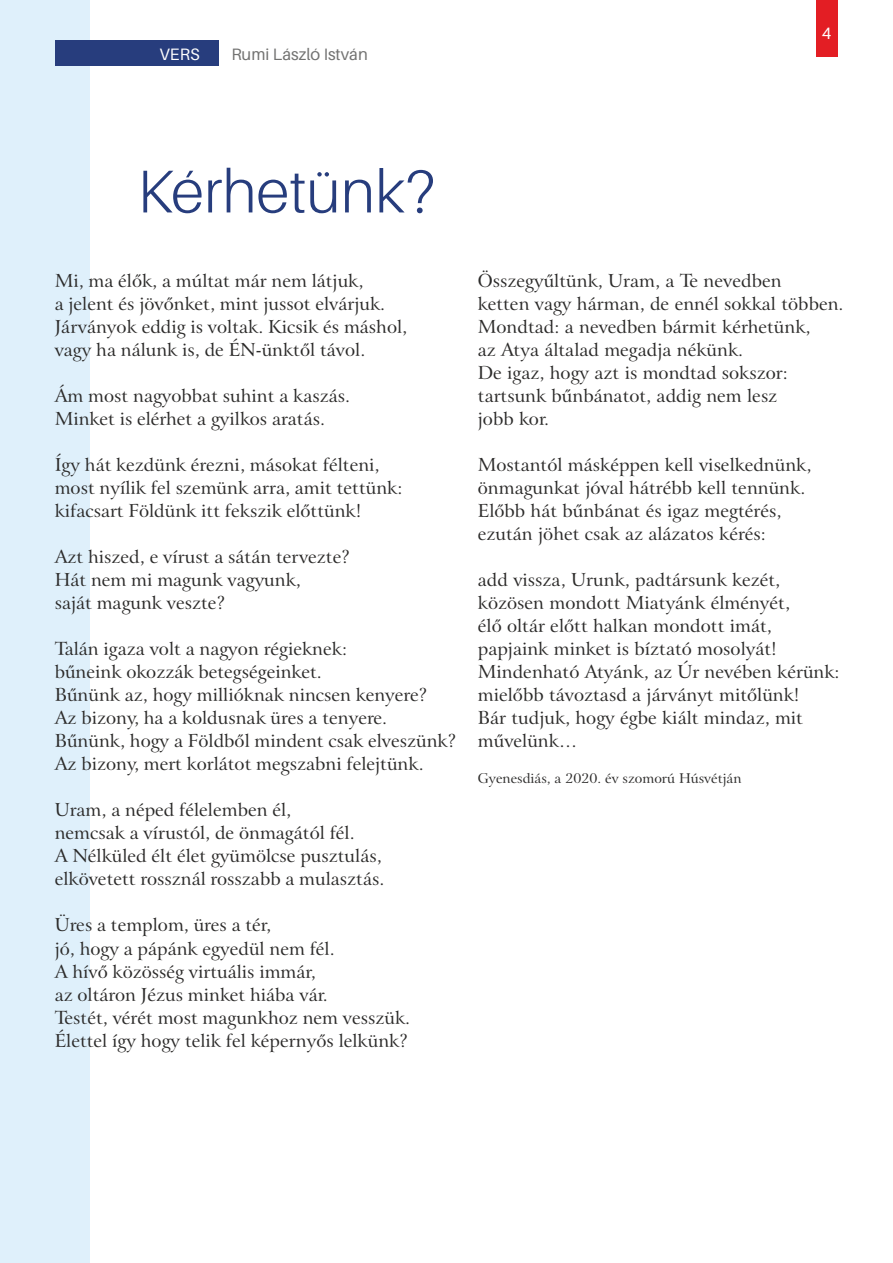
<style>
.page{position:relative;width:893px;height:1263px;background:#fff}
.page>*{position:absolute;margin:0;border:0;box-sizing:border-box;transform-origin:0 0}
.t1{font:300 60.45px "Aileron";color:#273d7d}
.t2{font:18px/23.1px "H Bitstream Arrus BT";color:#2b2a29}
.t3{font:16.5px "Aileron";color:#727271}
.t4{font:16.5px "Aileron";color:#fefefe}
.t5{font:13.5px "H Bitstream Arrus BT";color:#2b2a29}
</style>
<div class="page">
<div style="left:816px;top:0;width:21px;height:57px;background:#e31e24"></div>
<div style="left:0;top:0;width:90px;height:1263px;background:#dff0fb"></div>
<div style="left:55px;top:41px;width:164px;height:25px;background:#273d7d"></div>
<p class="t4" style="left:159px;top:47px;width:42px">VERS</p>
<p class="t3" style="left:231px;top:48px;width:138px">Rumi László István</p>
<p class="t4" style="left:822px;top:26px;width:11px">4</p>
<h1 class="t1" style="left:137px;top:166px;width:300px">Kérhetünk?</h1>
<p class="t2" style="left:55px;top:270px;width:332px">Mi, ma élők, a múltat már nem látjuk,<br>a jelent és jövőnket, mint jussot elvárjuk.</p>
<p class="t2" style="left:55px;top:316px;width:354px">Járványok eddig is voltak. Kicsik és máshol,</p>
<p class="t2" style="left:55px;top:339px;width:312px">vagy ha nálunk is, de ÉN-ünktől távol.</p>
<p class="t2" style="left:55px;top:385px;width:297px">Ám most nagyobbat suhint a kaszás.</p>
<p class="t2" style="left:55px;top:409px;width:272px">Minket is elérhet a gyilkos aratás.</p>
<p class="t2" style="left:55px;top:455px;width:326px">Így hát kezdünk érezni, másokat félteni,</p>
<p class="t2" style="left:55px;top:478px;width:349px">most nyílik fel szemünk arra, amit tettünk:</p>
<p class="t2" style="left:55px;top:501px;width:308px">kifacsart Földünk itt fekszik előttünk!</p>
<p class="t2" style="left:55px;top:547px;width:297px">Azt hiszed, e vírust a sátán tervezte?</p>
<p class="t2" style="left:55px;top:570px;width:248px">Hát nem mi magunk vagyunk, saját magunk veszte?</p>
<p class="t2" style="left:55px;top:639px;width:374px">Talán igaza volt a nagyon régieknek:<br>bűneink okozzák betegségeinket.<br>Bűnünk az, hogy millióknak nincsen kenyere?</p>
<p class="t2" style="left:55px;top:708px;width:334px">Az bizony, ha a koldusnak üres a tenyere.</p>
<p class="t2" style="left:55px;top:731px;width:403px">Bűnünk, hogy a Földből mindent csak elveszünk?</p>
<p class="t2" style="left:55px;top:754px;width:370px">Az bizony, mert korlátot megszabni felejtünk.</p>
<p class="t2" style="left:55px;top:800px;width:238px">Uram, a néped félelemben él,</p>
<p class="t2" style="left:55px;top:823px;width:301px">nemcsak a vírustól, de önmagától fél.</p>
<p class="t2" style="left:55px;top:846px;width:328px">A Nélküled élt élet gyümölcse pusztulás,</p>
<p class="t2" style="left:55px;top:869px;width:331px">elkövetett rossznál rosszabb a mulasztás.</p>
<p class="t2" style="left:55px;top:915px;width:218px">Üres a templom, üres a tér,</p>
<p class="t2" style="left:55px;top:938px;width:282px">jó, hogy a pápánk egyedül nem fél.<br>A hívő közösség virtuális immár, az oltáron Jézus minket hiába vár.</p>
<p class="t2" style="left:55px;top:1007px;width:357px">Testét, vérét most magunkhoz nem vesszük.</p>
<p class="t2" style="left:55px;top:1030px;width:355px">Élettel így hogy telik fel képernyős lelkünk?</p>
<p class="t2" style="left:478px;top:270px;width:305px">Összegyűltünk, Uram, a Te nevedben</p>
<p class="t2" style="left:478px;top:293px;width:367px">ketten vagy hárman, de ennél sokkal többen.</p>
<p class="t2" style="left:478px;top:316px;width:334px">Mondtad: a nevedben bármit kérhetünk,</p>
<p class="t2" style="left:478px;top:339px;width:267px">az Atya általad megadja nékünk.</p>
<p class="t2" style="left:478px;top:385px;width:301px">tartsunk bűnbánatot, addig nem lesz</p>
<p class="t2" style="left:478px;top:362px;width:311px">De igaz, hogy azt is mondtad sokszor:</p>
<p class="t2" style="left:478px;top:409px;width:73px">jobb kor.</p>
<p class="t2" style="left:478px;top:455px;width:335px">Mostantól másképpen kell viselkednünk,</p>
<p class="t2" style="left:478px;top:478px;width:329px">önmagunkat jóval hátrébb kell tennünk.<br>Előbb hát bűnbánat és igaz megtérés,</p>
<p class="t2" style="left:478px;top:524px;width:289px">ezután jöhet csak az alázatos kérés:</p>
<p class="t2" style="left:478px;top:570px;width:304px">add vissza, Urunk, padtársunk kezét,</p>
<p class="t2" style="left:478px;top:593px;width:314px">közösen mondott Miatyánk élményét,</p>
<p class="t2" style="left:478px;top:639px;width:363px">papjaink minket is bíztató mosolyát!<br>Mindenható Atyánk, az Úr nevében kérünk:</p>
<p class="t2" style="left:478px;top:708px;width:327px">Bár tudjuk, hogy égbe kiált mindaz, mit művelünk…</p>
<p class="t2" style="left:478px;top:616px;width:296px">élő oltár előtt halkan mondott imát,</p>
<p class="t2" style="left:478px;top:685px;width:323px">mielőbb távoztasd a járványt mitőlünk!</p>
<p class="t5" style="left:478px;top:773px;width:265px">Gyenesdiás, a 2020. év szomorú Húsvétján</p>
</div>
